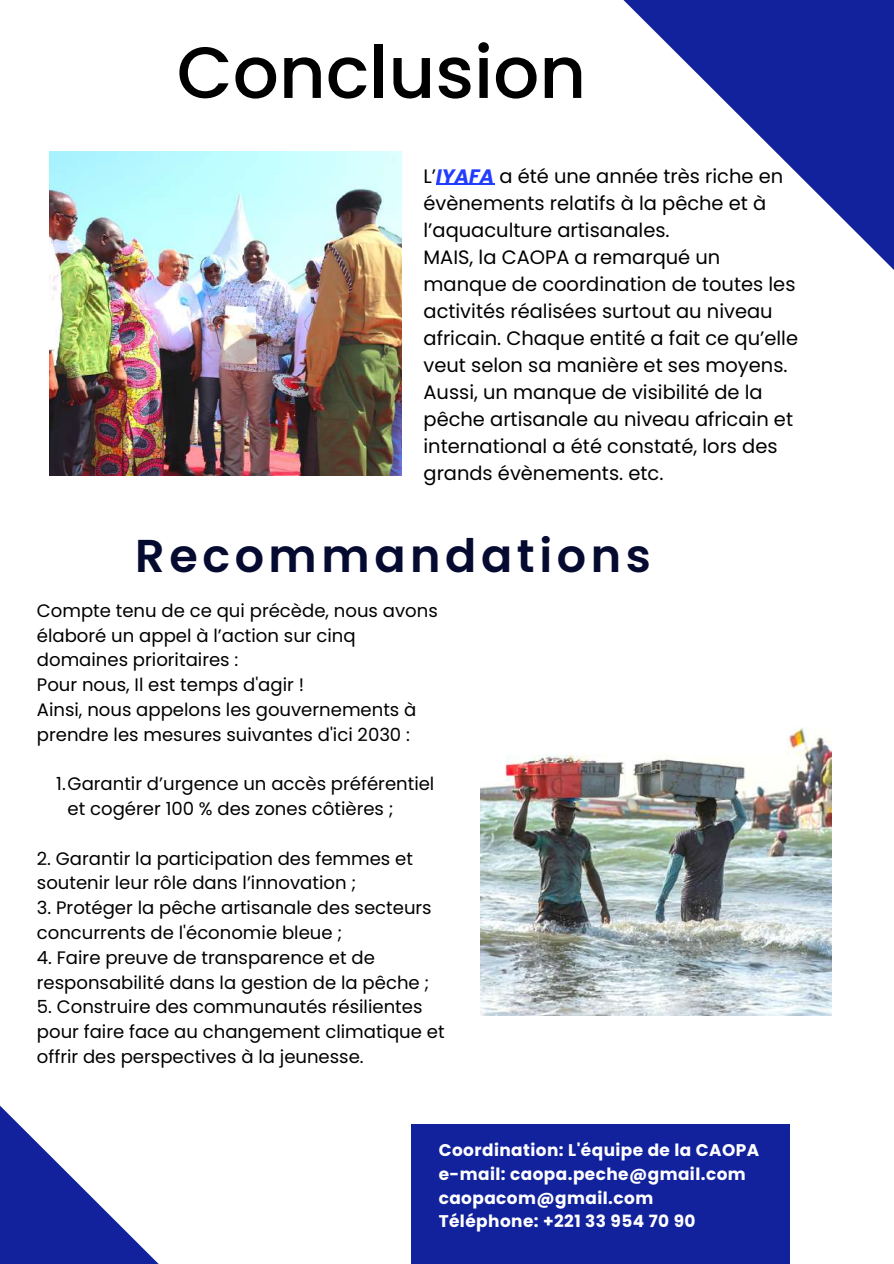
<style>
.page{position:relative;width:894px;height:1264px;background:#fff}
.page>*{position:absolute;margin:0;border:0;box-sizing:border-box;transform-origin:0 0}
.t1{font:500 72.3px "Poppins";color:#000}
.t2{font:600 46.05px "Poppins";letter-spacing:.1em;color:#050a30}
.t3{font:19.35px/27px "Poppins";color:#000}
.t4{font:18px/24.8px "Poppins";color:#000}
.t5{font:700 16.95px/23.7px "Poppins";letter-spacing:.025em;color:#fff}
.s1{font-weight:700;font-style:italic;color:#233dff}
</style>
<div class="page">
<svg style="left:623px;top:0;width:270px;height:269px"></svg>
<svg style="left:0;top:1105px;width:158px;height:158px"></svg>
<hr style="left:436px;top:184px;width:58px;height:1px;background:#233dff">
<img style="left:50px;top:151px;width:351px;height:325px">
<img style="left:480px;top:727px;width:351px;height:288px">
<div style="left:411px;top:1123px;width:378px;height:140px;background:#12229d"></div>
<h1 class="t1" style="left:177px;top:22px;width:411px">Conclusion</h1>
<p class="t3" style="left:423px;top:162px;width:376px">L’<span class="s1">IYAFA</span> a été une année très riche en évènements relatifs à la pêche et à l’aquaculture artisanales.<br>MAIS, la CAOPA a remarqué un manque de coordination de toutes les activités réalisées surtout au niveau africain. Chaque entité a fait ce qu’elle veut selon sa manière et ses moyens.<br>Aussi, un manque de visibilité de la pêche artisanale au niveau africain et international a été constaté, lors des grands évènements. etc.</p>
<h2 class="t2" style="left:135px;top:524px;width:517px">Recommandations</h2>
<p class="t4" style="left:37px;top:598px;width:402px">Compte tenu de ce qui précède, nous avons élaboré un appel à l’action sur cinq domaines prioritaires :<br>Pour nous, Il est temps d'agir !<br>Ainsi, nous appelons les gouvernements à prendre les mesures suivantes d'ici 2030 :</p>
<p class="t4" style="left:68px;top:771px;width:368px;text-indent:-11px">1.Garantir d’urgence un accès préférentiel et cogérer 100 % des zones côtières ;</p>
<p class="t4" style="left:37px;top:846px;width:377px">2. Garantir la participation des femmes et soutenir leur rôle dans l’innovation ;</p>
<p class="t4" style="left:37px;top:895px;width:396px">3. Protéger la pêche artisanale des secteurs concurrents de l'économie bleue ;</p>
<p class="t4" style="left:37px;top:945px;width:394px">4. Faire preuve de transparence et de responsabilité dans la gestion de la pêche ;</p>
<p class="t4" style="left:37px;top:994px;width:409px">5. Construire des communautés résilientes pour faire face au changement climatique et offrir des perspectives à la jeunesse.</p>
<p class="t5" style="left:438px;top:1138px;width:322px">Coordination: L'équipe de la CAOPA e-mail: caopa.peche@gmail.com caopacom@gmail.com<br>Téléphone: +221 33 954 70 90</p>
</div>
